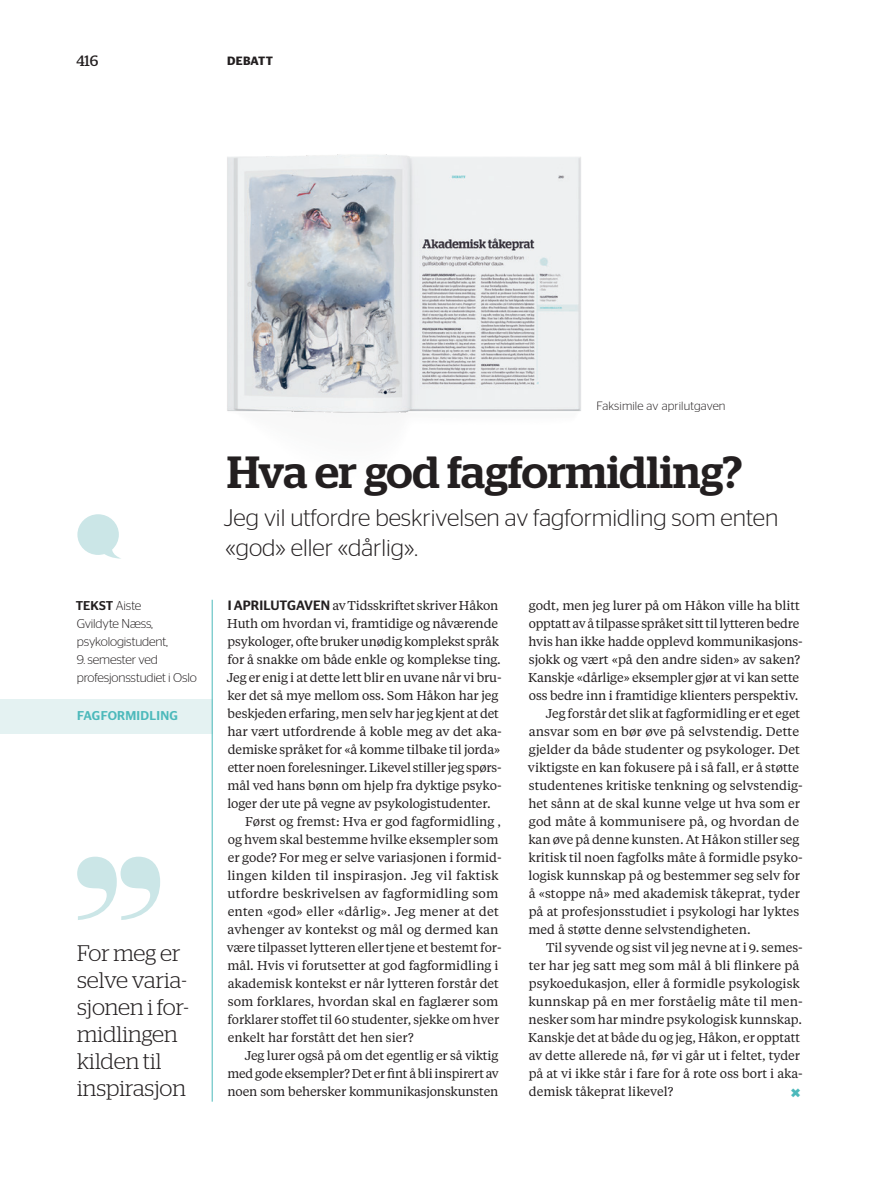
<style>
.page{position:relative;width:893px;height:1191px;background:#fff}
.page>*{position:absolute;margin:0;border:0;box-sizing:border-box;transform-origin:0 0}
.t1{font:500 45px "Stag";color:#231f20}
.t2{font:300 24px/30px "Stag Sans";color:#231f20}
.t3{font:300 22.5px/27px "Stag";color:#231f20}
.t4{font:700 18px "Stag Sans";color:#4cb9bb}
.t5{font:15px "Stag";color:#231f20}
.t6{font:12.75px "Tiempos Text";color:#231f20}
.t7{font:300 12.75px/18px "Stag Sans";letter-spacing:-.01em;color:#231f20}
.t8{font:500 12.75px "Stag Sans";letter-spacing:.02em;color:#4cb9bb}
.t9{font:300 12px "Stag Sans";letter-spacing:.01em;color:#231f20}
.t10{font:600 12px "Stag Sans";color:#231f20}
.s1{font-weight:500}
.s2{font-family:"Stag Sans";font-weight:500;font-size:13.5px}
</style>
<div class="page">
<img style="left:227px;top:154px;width:354px;height:259px">
<div style="left:0;top:699px;width:212px;height:34px;background:#e4f2f2"></div>
<svg style="left:77px;top:514px;width:43px;height:44px"></svg>
<hr style="left:212px;top:600px;width:1px;height:501px;background:#4cb9bb">
<svg style="left:77px;top:856px;width:83px;height:64px"></svg>
<p class="t5" style="left:76px;top:52px;width:23px">416</p>
<p class="t10" style="left:227px;top:54px;width:17px">Debatt</p>
<p class="t9" style="left:596px;top:399px;width:131px">Faksimile av aprilutgaven</p>
<p class="t7" style="left:76px;top:596px;width:94px"><span class="s1">TEKST</span> Aiste<br>Gvildyte Næss, psykologistudent,</p>
<p class="t7" style="left:77px;top:650px;width:122px">9. semester ved profesjonsstudiet i Oslo</p>
<p class="t8" style="left:77px;top:708px;width:102px">FAGFORMIDLING</p>
<h3 class="t3" style="left:77px;top:939px;width:113px">For meg er selve varia&shy;sjonen i for&shy;midlingen kilden til inspirasjon</h3>
<h1 class="t1" style="left:227px;top:445px;width:517px">Hva er god fagformidling?</h1>
<h2 class="t2" style="left:224px;top:502px;width:556px">Jeg vil utfordre beskrivelsen av fagformidling som enten «god» eller «dårlig».</h2>
<p class="t6" style="left:228px;top:597px;width:272px"><span class="s2">I APRILUTGAVEN</span> av Tidsskriftet skriver Håkon</p>
<p class="t6" style="left:227px;top:615px;width:272px">Huth om hvordan vi, framtidige og nåværende</p>
<p class="t6" style="left:228px;top:633px;width:273px">psykologer, ofte bruker unødig komplekst språk</p>
<p class="t6" style="left:227px;top:651px;width:275px">for å snakke om både enkle og komplekse ting.</p>
<p class="t6" style="left:227px;top:669px;width:277px">Jeg er enig i at dette lett blir en uvane når vi bru-</p>
<p class="t6" style="left:227px;top:687px;width:273px">ker det så mye mellom oss. Som Håkon har jeg</p>
<p class="t6" style="left:228px;top:705px;width:273px">beskjeden erfaring, men selv har jeg kjent at det</p>
<p class="t6" style="left:227px;top:723px;width:276px">har vært utfordrende å koble meg av det aka-</p>
<p class="t6" style="left:228px;top:741px;width:274px">demiske språket for «å komme tilbake til jorda»</p>
<p class="t6" style="left:228px;top:759px;width:276px">etter noen forelesninger. Likevel stiller jeg spørs-</p>
<p class="t6" style="left:227px;top:777px;width:276px">mål ved hans bønn om hjelp fra dyktige psyko-</p>
<p class="t6" style="left:227px;top:795px;width:265px">loger der ute på vegne av psykologistudenter.</p>
<p class="t6" style="left:245px;top:813px;width:258px">Først og fremst: Hva er god fagformidling ,</p>
<p class="t6" style="left:228px;top:831px;width:272px">og hvem skal bestemme hvilke eksempler som</p>
<p class="t6" style="left:228px;top:849px;width:276px">er gode? For meg er selve variasjonen i formid-</p>
<p class="t6" style="left:227px;top:867px;width:273px">lingen kilden til inspirasjon. Jeg vil faktisk</p>
<p class="t6" style="left:227px;top:885px;width:272px">utfordre beskrivelsen av fagformidling som</p>
<p class="t6" style="left:228px;top:903px;width:273px">enten «god» eller «dårlig». Jeg mener at det</p>
<p class="t6" style="left:228px;top:921px;width:272px">avhenger av kontekst og mål og dermed kan</p>
<p class="t6" style="left:227px;top:939px;width:276px">være tilpasset lytteren eller tjene et bestemt for-</p>
<p class="t6" style="left:227px;top:957px;width:273px">mål. Hvis vi forutsetter at god fagformidling i</p>
<p class="t6" style="left:228px;top:975px;width:273px">akademisk kontekst er når lytteren forstår det</p>
<p class="t6" style="left:228px;top:993px;width:272px">som forklares, hvordan skal en faglærer som</p>
<p class="t6" style="left:227px;top:1011px;width:273px">forklarer stoffet til 60 studenter, sjekke om hver</p>
<p class="t6" style="left:228px;top:1029px;width:187px">enkelt har forstått det hen sier?</p>
<p class="t6" style="left:245px;top:1047px;width:255px">Jeg lurer også på om det egentlig er så viktig</p>
<p class="t6" style="left:227px;top:1065px;width:273px">med gode eksempler? Det er fint å bli inspirert av</p>
<p class="t6" style="left:227px;top:1083px;width:273px">noen som behersker kommunikasjonskunsten</p>
<p class="t6" style="left:529px;top:597px;width:273px">godt, men jeg lurer på om Håkon ville ha blitt</p>
<p class="t6" style="left:529px;top:615px;width:272px">opptatt av å tilpasse språket sitt til lytteren bedre</p>
<p class="t6" style="left:528px;top:633px;width:276px">hvis han ikke hadde opplevd kommunikasjons-</p>
<p class="t6" style="left:529px;top:651px;width:273px">sjokk og vært «på den andre siden» av saken?</p>
<p class="t6" style="left:528px;top:669px;width:272px">Kanskje «dårlige» eksempler gjør at vi kan sette</p>
<p class="t6" style="left:529px;top:687px;width:271px">oss bedre inn i framtidige klienters perspektiv.</p>
<p class="t6" style="left:546px;top:705px;width:256px">Jeg forstår det slik at fagformidling er et eget</p>
<p class="t6" style="left:529px;top:723px;width:272px">ansvar som en bør øve på selvstendig. Dette</p>
<p class="t6" style="left:529px;top:741px;width:273px">gjelder da både studenter og psykologer. Det</p>
<p class="t6" style="left:528px;top:759px;width:273px">viktigste en kan fokusere på i så fall, er å støtte</p>
<p class="t6" style="left:529px;top:777px;width:275px">studentenes kritiske tenkning og selvstendig-</p>
<p class="t6" style="left:528px;top:795px;width:273px">het sånn at de skal kunne velge ut hva som er</p>
<p class="t6" style="left:529px;top:813px;width:272px">god måte å kommunisere på, og hvordan de</p>
<p class="t6" style="left:528px;top:831px;width:273px">kan øve på denne kunsten. At Håkon stiller seg</p>
<p class="t6" style="left:528px;top:849px;width:276px">kritisk til noen fagfolks måte å formidle psyko-</p>
<p class="t6" style="left:528px;top:867px;width:273px">logisk kunnskap på og bestemmer seg selv for</p>
<p class="t6" style="left:529px;top:885px;width:273px">å «stoppe nå» med akademisk tåkeprat, tyder</p>
<p class="t6" style="left:529px;top:903px;width:272px">på at profesjonsstudiet i psykologi har lyktes</p>
<p class="t6" style="left:528px;top:921px;width:224px">med å støtte denne selvstendigheten.</p>
<p class="t6" style="left:546px;top:939px;width:258px">Til syvende og sist vil jeg nevne at i 9. semes-</p>
<p class="t6" style="left:529px;top:957px;width:272px">ter har jeg satt meg som mål å bli flinkere på</p>
<p class="t6" style="left:529px;top:975px;width:273px">psykoedukasjon, eller å formidle psykologisk</p>
<p class="t6" style="left:528px;top:993px;width:276px">kunnskap på en mer forståelig måte til men-</p>
<p class="t6" style="left:528px;top:1011px;width:275px">nesker som har mindre psykologisk kunnskap.</p>
<p class="t6" style="left:528px;top:1029px;width:273px">Kanskje det at både du og jeg, Håkon, er opptatt</p>
<p class="t6" style="left:529px;top:1047px;width:273px">av dette allerede nå, før vi går ut i feltet, tyder</p>
<p class="t6" style="left:529px;top:1065px;width:276px">på at vi ikke står i fare for å rote oss bort i aka-</p>
<p class="t6" style="left:529px;top:1083px;width:146px">demisk tåkeprat likevel?</p>
<h3 class="t4" style="left:791px;top:1081px;width:11px">×</h3>
</div>
